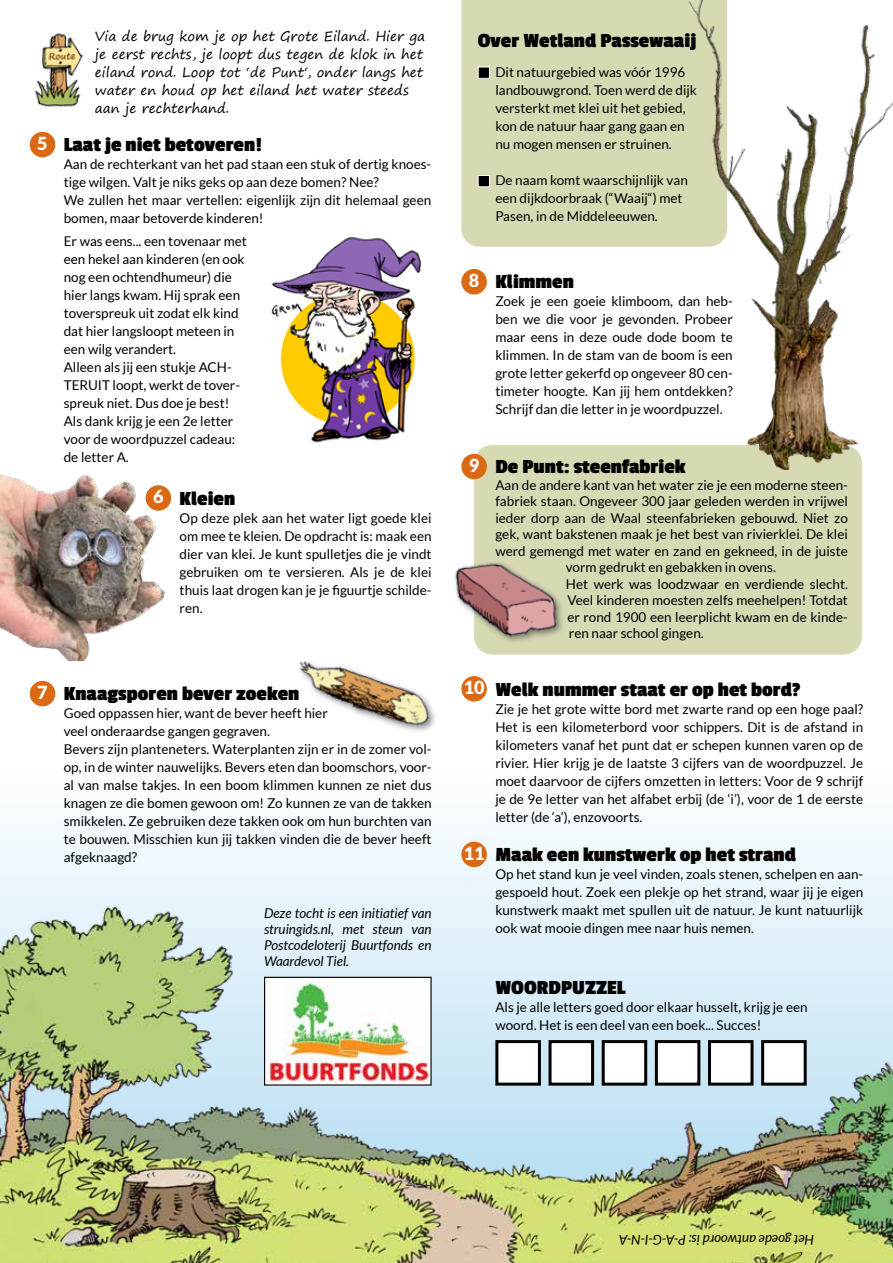
<style>
.page{position:relative;width:893px;height:1263px;background:#fff}
.page>*{position:absolute;margin:0;border:0;box-sizing:border-box;transform-origin:0 0}
.t1{font:700 21px "Passion One";color:#000}
.t2{font:13.5px/18px "Lato";color:#000}
.t3{font:13.5px/18px "Segoe Print";color:#000}
.t4{font:italic 13.5px/16.2px "Lato";color:#000;text-align:justify}
.s1{font-family:"Lato";font-weight:900;font-size:18px;color:#fff}
</style>
<div class="page">
<div style="left:0;top:733px;width:893px;height:530px;background:#f6fbfe"></div>
<img style="left:0;top:896px;width:893px;height:367px">
<div style="left:474px;top:445px;width:388px;height:209px;background:#d7d9b3;border-radius:18px"></div>
<div style="left:461px;top:0;width:216px;height:247px;background:#d7d9b3"></div>
<div style="left:461px;top:269px;width:26px;height:25px;background:#db6812;border-radius:50%"></div>
<div style="left:461px;top:454px;width:26px;height:25px;background:#db6812;border-radius:50%"></div>
<div style="left:461px;top:842px;width:26px;height:25px;background:#db6812;border-radius:50%"></div>
<div style="left:146px;top:485px;width:25px;height:26px;background:#db6812;border-radius:50%"></div>
<div style="left:30px;top:681px;width:25px;height:25px;background:#db6812;border-radius:50%"></div>
<div style="left:30px;top:132px;width:25px;height:25px;background:#db6812;border-radius:50%"></div>
<img style="left:455px;top:563px;width:108px;height:81px">
<img style="left:299px;top:661px;width:136px;height:71px">
<img style="left:34px;top:33px;width:50px;height:74px">
<div style="left:461px;top:676px;width:26px;height:26px;background:#db6812;border-radius:50%"></div>
<img style="left:0;top:474px;width:164px;height:186px">
<img style="left:271px;top:237px;width:150px;height:206px">
<div style="left:497px;top:1041px;width:42px;height:43px;background:#fff"></div>
<div style="left:495px;top:1040px;width:46px;height:45px;border:3px solid #000"></div>
<div style="left:550px;top:1041px;width:43px;height:43px;background:#fff"></div>
<div style="left:549px;top:1040px;width:45px;height:45px;border:3px solid #000"></div>
<div style="left:603px;top:1041px;width:43px;height:43px;background:#fff"></div>
<div style="left:602px;top:1040px;width:45px;height:45px;border:3px solid #000"></div>
<div style="left:656px;top:1041px;width:43px;height:43px;background:#fff"></div>
<div style="left:655px;top:1040px;width:45px;height:45px;border:3px solid #000"></div>
<div style="left:709px;top:1041px;width:43px;height:43px;background:#fff"></div>
<div style="left:708px;top:1040px;width:45px;height:45px;border:3px solid #000"></div>
<div style="left:763px;top:1041px;width:42px;height:43px;background:#fff"></div>
<div style="left:761px;top:1040px;width:46px;height:45px;border:3px solid #000"></div>
<img style="left:267px;top:979px;width:162px;height:104px">
<div style="left:264px;top:977px;width:168px;height:108px;border:1px solid #000"></div>
<div style="left:478px;top:67px;width:11px;height:11px;background:#000"></div>
<div style="left:478px;top:67px;width:12px;height:12px;border:1px solid #fff"></div>
<div style="left:478px;top:175px;width:11px;height:12px;background:#000"></div>
<div style="left:478px;top:175px;width:12px;height:12px;border:1px solid #fff"></div>
<img style="left:677px;top:0;width:216px;height:469px">
<p class="t3" style="left:95px;top:27px;width:332px">Via de brug kom je op het Grote Eiland. Hier ga je eerst rechts, je loopt dus tegen de klok in het eiland rond. Loop tot ‘de Punt‘, onder langs het water en houd op het eiland het water steeds aan je rechterhand.</p>
<h1 class="t1" style="left:478px;top:30px;width:220px">Over Wetland Passewaaij</h1>
<p class="t2" style="left:495px;top:64px;width:203px">Dit natuurgebied was vóór 1996 landbouwgrond. Toen werd de dijk versterkt met klei uit het gebied, kon de natuur haar gang gaan en nu mogen mensen er struinen.</p>
<p class="t2" style="left:495px;top:171px;width:194px">De naam komt waarschijnlijk van een dijkdoorbraak (“Waaij“) met<br>Pasen, in de Middeleeuwen.</p>
<h1 class="t1" style="left:37px;top:134px;width:226px"><span class="s1">5</span> Laat je niet betoveren!</h1>
<p class="t2" style="left:64px;top:155px;width:369px">Aan de rechterkant van het pad staan een stuk of dertig knoes&shy;tige wilgen. Valt je niks geks op aan deze bomen? Nee?<br>We zullen het maar vertellen: eigenlijk zijn dit helemaal geen bomen, maar betoverde kinderen!</p>
<p class="t2" style="left:64px;top:232px;width:185px">Er was eens... een tovenaar met een hekel aan kinderen (en ook nog een ochtendhumeur) die hier langs kwam. Hij sprak een toverspreuk uit zodat elk kind dat hier langsloopt meteen in een wilg verandert.<br>Alleen als jij een stukje ACH-<br>TERUIT loopt, werkt de tover&shy;spreuk niet. Dus doe je best!<br>Als dank krijg je een 2e letter voor de woordpuzzel cadeau: de letter A.</p>
<h1 class="t1" style="left:153px;top:487px;width:84px"><span class="s1">6</span> Kleien</h1>
<p class="t2" style="left:180px;top:509px;width:253px;text-align:justify">Op deze plek aan het water ligt goede klei om mee te kleien. De opdracht is: maak een dier van klei. Je kunt spulletjes die je vindt gebruiken om te versieren. Als je de klei thuis laat drogen kan je je figuurtje schilde&shy;ren.</p>
<h1 class="t1" style="left:37px;top:683px;width:264px"><span class="s1">7</span> Knaagsporen bever zoeken</h1>
<p class="t2" style="left:64px;top:704px;width:369px">Goed oppassen hier, want de bever heeft hier<br>veel onderaardse gangen gegraven.<br>Bevers zijn planteneters. Waterplanten zijn er in de zomer vol&shy;op, in de winter nauwelijks. Bevers eten dan boomschors, voor&shy;al van malse takjes. In een boom klimmen kunnen ze niet dus knagen ze die bomen gewoon om! Zo kunnen ze van de takken smikkelen. Ze gebruiken deze takken ook om hun burchten van te bouwen. Misschien kun jij takken vinden die de bever heeft afgeknaagd?</p>
<p class="t4" style="left:264px;top:905px;width:169px">Deze tocht is een initiatief van struingids.nl, met steun van Postcodeloterij Buurtfonds en Waardevol Tiel.</p>
<h1 class="t1" style="left:469px;top:271px;width:107px"><span class="s1">8</span> Klimmen</h1>
<p class="t2" style="left:495px;top:292px;width:239px;text-align:justify">Zoek je een goeie klimboom, dan heb&shy;ben we die voor je gevonden. Probeer maar eens in deze oude dode boom te klimmen. In de stam van de boom is een grote letter gekerfd op ongeveer 80 cen&shy;timeter hoogte. Kan jij hem ontdekken?<br>Schrijf dan die letter in je woordpuzzel.</p>
<h1 class="t1" style="left:469px;top:456px;width:218px"><span class="s1">9</span> De Punt: steenfabriek</h1>
<p class="t2" style="left:495px;top:476px;width:354px">Aan de andere kant van het water zie je een moderne steen-</p>
<p class="t2" style="left:495px;top:492px;width:354px">fabriek staan. Ongeveer 300 jaar geleden werden in vrijwel</p>
<p class="t2" style="left:495px;top:509px;width:354px">ieder dorp aan de Waal steenfabrieken gebouwd. Niet zo</p>
<p class="t2" style="left:495px;top:525px;width:354px">gek, want bakstenen maak je het best van rivierklei. De klei</p>
<p class="t2" style="left:495px;top:542px;width:354px">werd gemengd met water en zand en gekneed, in de juiste</p>
<p class="t2" style="left:566px;top:558px;width:211px">vorm gedrukt en gebakken in ovens.</p>
<p class="t2" style="left:566px;top:575px;width:284px">Het werk was loodzwaar en verdiende slecht.</p>
<p class="t2" style="left:567px;top:591px;width:282px">Veel kinderen moesten zelfs meehelpen! Totdat</p>
<p class="t2" style="left:567px;top:608px;width:282px">er rond 1900 een leerplicht kwam en de kinde-</p>
<p class="t2" style="left:569px;top:624px;width:136px">ren naar school gingen.</p>
<h1 class="t1" style="left:464px;top:678px;width:338px"><span class="s1">10</span> Welk nummer staat er op het bord?</h1>
<p class="t2" style="left:495px;top:699px;width:369px;text-align:justify">Zie je het grote witte bord met zwarte rand op een hoge paal?<br>Het is een kilometerbord voor schippers. Dit is de afstand in kilometers vanaf het punt dat er schepen kunnen varen op de rivier. Hier krijg je de laatste 3 cijfers van de woordpuzzel. Je moet daarvoor de cijfers omzetten in letters: Voor de 9 schrijf je de 9e letter van het alfabet erbij (de ‘i’), voor de 1 de eerste letter (de ‘a’), enzovoorts.</p>
<h1 class="t1" style="left:464px;top:844px;width:334px"><span class="s1">11</span> Maak een kunstwerk op het strand</h1>
<p class="t2" style="left:495px;top:865px;width:369px;text-align:justify">Op het stand kun je veel vinden, zoals stenen, schelpen en aan&shy;gespoeld hout. Zoek een plekje op het strand, waar jij je eigen kunstwerk maakt met spullen uit de natuur. Je kunt natuurlijk ook wat mooie dingen mee naar huis nemen.</p>
<h1 class="t1" style="left:495px;top:976px;width:132px">WOORDPUZZEL</h1>
<p class="t2" style="left:495px;top:998px;width:314px">Als je alle letters goed door elkaar husselt, krijg je een woord. Het is een deel van een boek... Succes!</p>
<p class="t4" style="left:814px;top:1248px;width:197px;rotate:-180deg">Het goede antwoord is: P-A-G-I-N-A</p>
</div>
